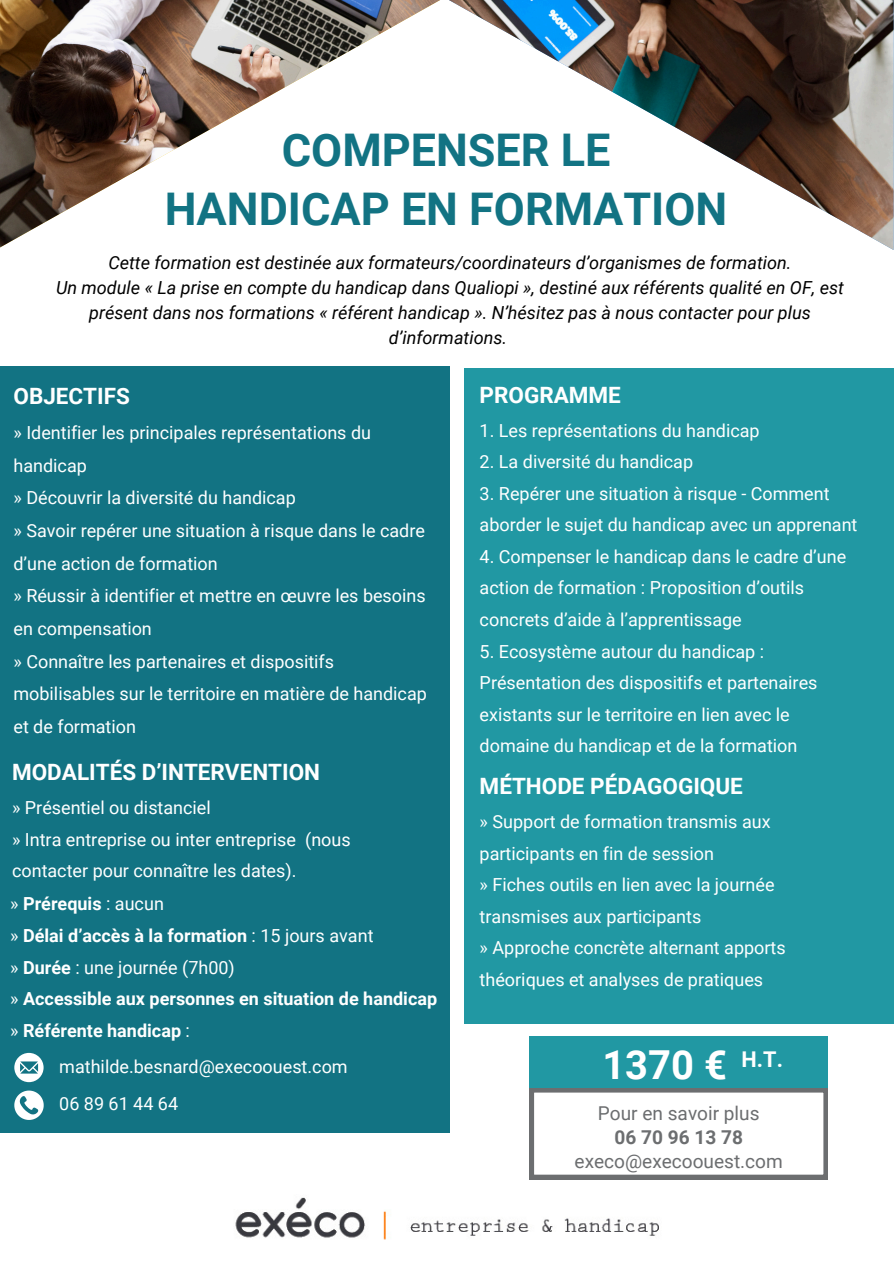
<style>
.page{position:relative;width:894px;height:1264px;background:#fff}
.page>*{position:absolute;margin:0;border:0;box-sizing:border-box;transform-origin:0 0}
.t1{font:700 45px/58.5px "Roboto";color:#127383;text-align:center}
.t2{font:700 39.9px "Roboto";color:#fff}
.t3{font:700 22.5px "Roboto";color:#fff}
.t4{font:700 21.75px "Roboto";color:#fff}
.t5{font:19.05px "Roboto";color:#6c6e70}
.t6{font:700 19.05px "Roboto";color:#6c6e70}
.t7{font:18px/31.5px "Roboto";color:#fff}
.t8{font:italic 18px/24.8px "Roboto";color:#000;text-align:center}
.t9{font:700 18px "Roboto";color:#fff}
.s1{font-weight:400}
.s2{font-weight:700}
</style>
<div class="page">
<div style="left:0;top:366px;width:449px;height:767px;background:#127383"></div>
<div style="left:463px;top:368px;width:430px;height:655px;background:#2198a3"></div>
<img style="left:235px;top:1179px;width:469px;height:61px">
<div style="left:529px;top:1036px;width:298px;height:52px;background:#2198a3"></div>
<svg style="left:529px;top:1088px;width:298px;height:91px"></svg>
<svg style="left:14px;top:1052px;width:30px;height:30px"></svg>
<svg style="left:14px;top:1090px;width:30px;height:29px"></svg>
<img style="left:0;top:0;width:440px;height:248px">
<img style="left:449px;top:0;width:444px;height:250px">
<p class="t1" style="left:165px;top:121px;width:563px">COMPENSER LE<br>HANDICAP EN FORMATION</p>
<h3 class="t8" style="left:108px;top:251px;width:684px">Cette formation est destinée aux formateurs/coordinateurs d’organismes de formation.</h3>
<h2 class="t8" style="left:56px;top:275px;width:789px">Un module « La prise en compte du handicap dans Qualiopi », destiné aux référents qualité en OF, est présent dans nos formations « référent handicap ». N’hésitez pas à nous contacter pour plus d’informations.</h2>
<p class="t3" style="left:13px;top:383px;width:118px">OBJECTIFS</p>
<p class="t7" style="left:13px;top:416px;width:359px;line-height:32.7px">» Identifier les principales représentations du handicap</p>
<p class="t7" style="left:13px;top:482px;width:284px">» Découvrir la diversité du handicap</p>
<p class="t7" style="left:13px;top:514px;width:413px;line-height:32.7px">» Savoir repérer une situation à risque dans le cadre d’une action de formation</p>
<p class="t7" style="left:13px;top:580px;width:413px;line-height:32.7px">» Réussir à identifier et mettre en œuvre les besoins en compensation</p>
<p class="t7" style="left:13px;top:645px;width:415px;line-height:32.7px">» Connaître les partenaires et dispositifs mobilisables sur le territoire en matière de handicap et de formation</p>
<p class="t3" style="left:12px;top:759px;width:309px">MODALITÉS D’INTERVENTION</p>
<p class="t7" style="left:12px;top:792px;width:340px">» Présentiel ou distanciel<br>» Intra entreprise ou inter entreprise (nous contacter pour connaître les dates).</p>
<p class="t9" style="left:10px;top:893px;width:155px"><span class="s1">»</span> Prérequis <span class="s1">: aucun</span></p>
<h1 class="t9" style="left:10px;top:925px;width:365px"><span class="s1">»</span> Délai d’accès à la formation <span class="s1">: 15 jours avant</span></h1>
<p class="t7" style="left:10px;top:951px;width:226px">» <span class="s2">Durée</span> : une journée (7h00)</p>
<p class="t9" style="left:10px;top:988px;width:428px"><span class="s1">»</span> Accessible aux personnes en situation de handicap</p>
<p class="t9" style="left:10px;top:1019px;width:181px"><span class="s1">»</span> Référente handicap <span class="s1">:</span></p>
<p class="t7" style="left:59px;top:1051px;width:290px">mathilde.besnard@execoouest.com</p>
<p class="t7" style="left:59px;top:1088px;width:120px">06 89 61 44 64</p>
<p class="t3" style="left:479px;top:382px;width:143px">PROGRAMME</p>
<p class="t7" style="left:479px;top:415px;width:281px">1. Les représentations du handicap</p>
<p class="t7" style="left:479px;top:446px;width:215px">2. La diversité du handicap</p>
<p class="t7" style="left:479px;top:478px;width:379px">3. Repérer une situation à risque - Comment aborder le sujet du handicap avec un apprenant</p>
<p class="t7" style="left:479px;top:541px;width:368px">4. Compenser le handicap dans le cadre d’une action de formation : Proposition d’outils concrets d’aide à l’apprentissage</p>
<p class="t7" style="left:479px;top:635px;width:339px">5. Ecosystème autour du handicap :<br>Présentation des dispositifs et partenaires existants sur le territoire en lien avec le domaine du handicap et de la formation</p>
<p class="t3" style="left:479px;top:773px;width:265px">MÉTHODE PÉDAGOGIQUE</p>
<p class="t7" style="left:479px;top:806px;width:292px">» Support de formation transmis aux participants en fin de session</p>
<p class="t7" style="left:479px;top:869px;width:296px">» Fiches outils en lien avec la journée transmises aux participants</p>
<p class="t7" style="left:479px;top:932px;width:307px">» Approche concrète alternant apports théoriques et analyses de pratiques</p>
<p class="t2" style="left:602px;top:1041px;width:126px">1370 €</p>
<p class="t4" style="left:741px;top:1046px;width:43px">H.T.</p>
<p class="t5" style="left:597px;top:1102px;width:163px">Pour en savoir plus</p>
<p class="t6" style="left:614px;top:1126px;width:130px">06 70 96 13 78</p>
<p class="t5" style="left:574px;top:1150px;width:210px">execo@execoouest.com</p>
</div>
